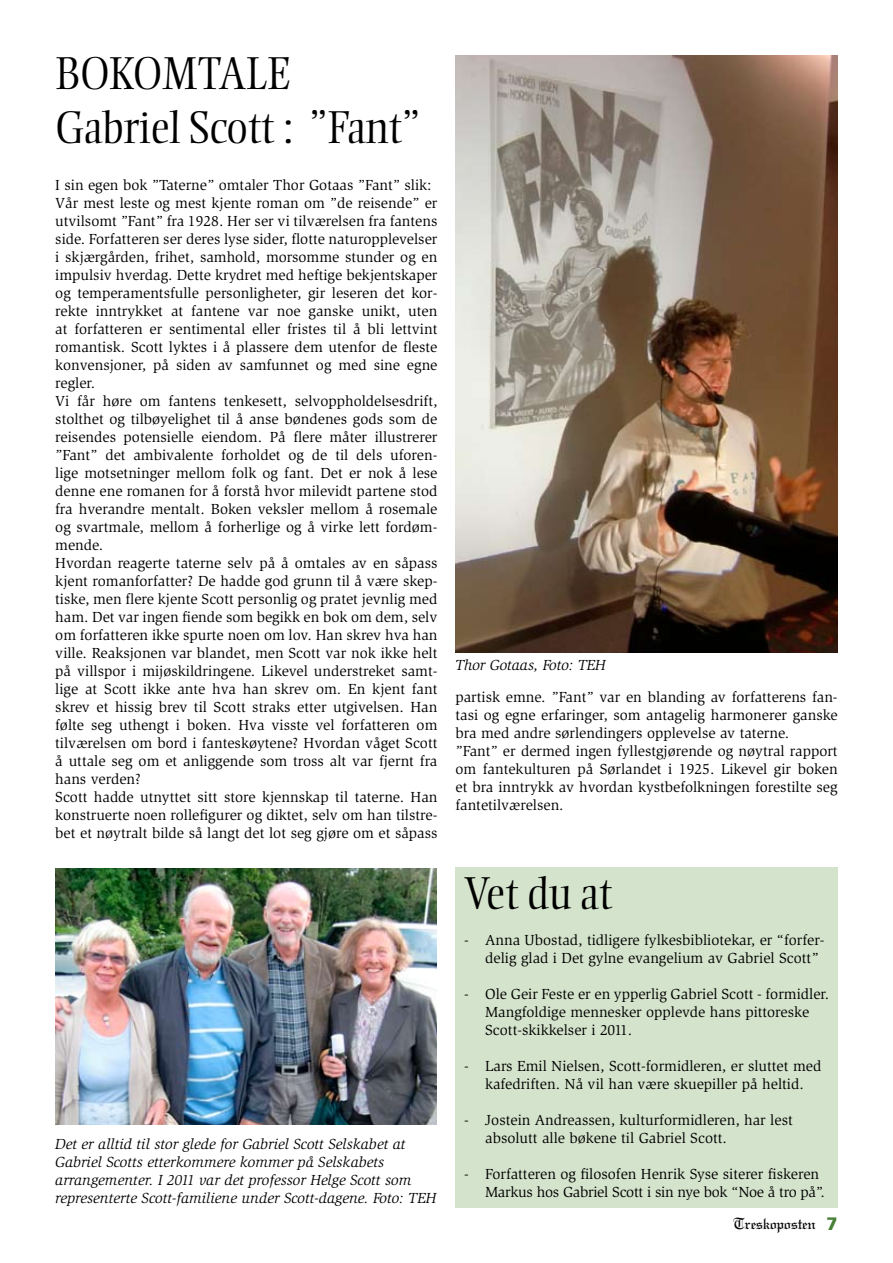
<style>
.page{position:relative;width:893px;height:1263px;background:#fff}
.page>*{position:absolute;margin:0;border:0;box-sizing:border-box;transform-origin:0 0}
.t1{font:300 45px/54px "Ellington";color:#000}
.t2{font:17.25px "Linotext";letter-spacing:-.02em;color:#000;scale:.96 1}
.t3{font:15px/18px "Slimbach";color:#000}
.t4{font:italic 15px/18px "Slimbach";color:#000}
.t5{font:15px/18px "Slimbach";letter-spacing:-.02em;color:#000}
.s1{font-family:"Frutiger";font-weight:900;font-size:18px;color:#488137}
</style>
<div class="page">
<img style="left:456px;top:55px;width:382px;height:597px">
<img style="left:55px;top:868px;width:382px;height:257px">
<div style="left:456px;top:867px;width:382px;height:341px;background:#d4e3cb"></div>
<h1 class="t1" style="left:55px;top:47px;width:366px">BOKOMTALE<br>Gabriel Scott : ”Fant”</h1>
<p class="t3" style="left:55px;top:176px;width:384px">I sin egen bok ”Taterne” omtaler Thor Gotaas ”Fant” slik:<br>Vår mest leste og mest kjente roman om ”de reisende” er utvilsomt ”Fant” fra 1928. Her ser vi tilværelsen fra fantens side. Forfatteren ser deres lyse sider, flotte naturopplevelser i skjærgården, frihet, samhold, morsomme stunder og en impulsiv hverdag. Dette krydret med heftige bekjentskaper og temperamentsfulle personligheter, gir leseren det kor&shy;rekte inntrykket at fantene var noe ganske unikt, uten at forfatteren er sentimental eller fristes til å bli lettvint romantisk. Scott lyktes i å plassere dem utenfor de fleste konvensjoner, på siden av samfunnet og med sine egne regler.<br>Vi får høre om fantens tenkesett, selvoppholdelsesdrift, stolthet og tilbøyelighet til å anse bøndenes gods som de reisendes potensielle eiendom. På flere måter illustrerer ”Fant” det ambivalente forholdet og de til dels uforen&shy;lige motsetninger mellom folk og fant. Det er nok å lese denne ene romanen for å forstå hvor milevidt partene stod fra hverandre mentalt. Boken veksler mellom å rosemale og svartmale, mellom å forherlige og å virke lett fordøm&shy;mende.<br>Hvordan reagerte taterne selv på å omtales av en såpass kjent romanforfatter? De hadde god grunn til å være skep&shy;tiske, men flere kjente Scott personlig og pratet jevnlig med ham. Det var ingen fiende som begikk en bok om dem, selv om forfatteren ikke spurte noen om lov. Han skrev hva han ville. Reaksjonen var blandet, men Scott var nok ikke helt på villspor i mijøskildringene. Likevel understreket samt&shy;lige at Scott ikke ante hva han skrev om. En kjent fant skrev et hissig brev til Scott straks etter utgivelsen. Han følte seg uthengt i boken. Hva visste vel forfatteren om tilværelsen om bord i fanteskøytene? Hvordan våget Scott å uttale seg om et anliggende som tross alt var fjernt fra hans verden?<br>Scott hadde utnyttet sitt store kjennskap til taterne. Han konstruerte noen rollefigurer og diktet, selv om han tilstre&shy;bet et nøytralt bilde så langt det lot seg gjøre om et såpass</p>
<p class="t4" style="left:55px;top:1135px;width:382px">Det er alltid til stor glede for Gabriel Scott Selskabet at Gabriel Scotts etterkommere kommer på Selskabets arrangementer. I 2011 var det professor Helge Scott som representerte Scott-familiene under Scott-dagene. Foto: TEH</p>
<p class="t4" style="left:455px;top:656px;width:152px">Thor Gotaas, Foto: TEH</p>
<p class="t3" style="left:455px;top:688px;width:384px">partisk emne. ”Fant” var en blanding av forfatterens fan&shy;tasi og egne erfaringer, som antagelig harmonerer ganske bra med andre sørlendingers opplevelse av taterne.<br>”Fant” er dermed ingen fyllestgjørende og nøytral rapport om fantekulturen på Sørlandet i 1925. Likevel gir boken et bra inntrykk av hvordan kystbefolkningen forestilte seg fantetilværelsen.</p>
<h1 class="t1" style="left:464px;top:867px;width:149px">Vet du at</h1>
<p class="t3" style="left:485px;top:931px;width:341px;text-indent:-21px">- Anna Ubostad, tidligere fylkesbibliotekar, er “forfer&shy;delig glad i Det gylne evangelium av Gabriel Scott”</p>
<p class="t3" style="left:485px;top:985px;width:345px;text-indent:-21px">- Ole Geir Feste er en ypperlig Gabriel Scott - formidler.<br>Mangfoldige mennesker opplevde hans pittoreske<br>Scott-skikkelser i 2011.</p>
<p class="t3" style="left:464px;top:1057px;width:359px;text-align:center">- Lars Emil Nielsen, Scott-formidleren, er sluttet med kafedriften. Nå vil han være skuepiller på heltid.</p>
<p class="t3" style="left:485px;top:1111px;width:309px;text-indent:-21px">- Jostein Andreassen, kulturformidleren, har lest absolutt alle bøkene til Gabriel Scott.</p>
<p class="t5" style="left:485px;top:1165px;width:341px;text-indent:-21px">- Forfatteren og filosofen Henrik Syse siterer fiskeren<br>Markus hos Gabriel Scott i sin nye bok “Noe å tro på”.</p>
<p class="t2" style="left:733px;top:1213px;width:110px">Treskoposten <span class="s1">7</span></p>
</div>
